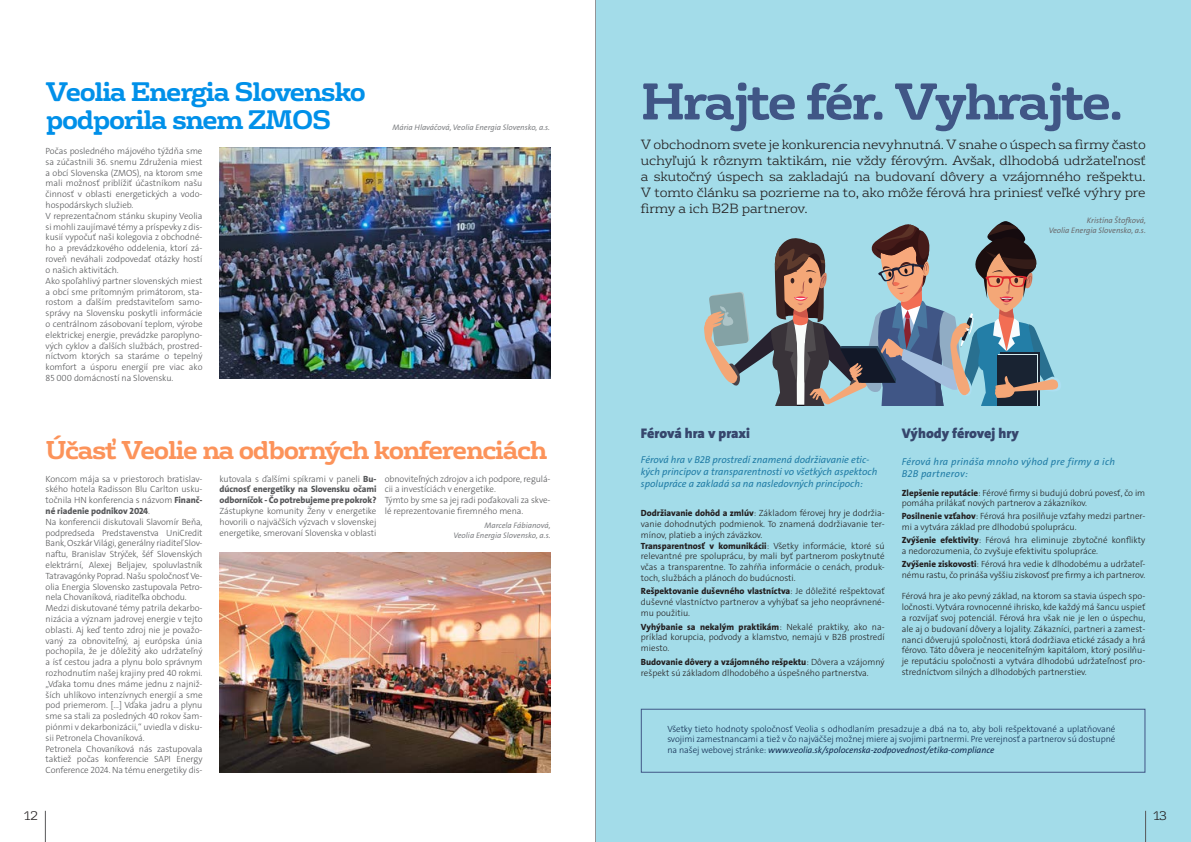
<style>
.page{position:relative;width:1191px;height:842px;background:#fff}
.page>*{position:absolute;margin:0;border:0;box-sizing:border-box;transform-origin:0 0}
.t1{font:700 50px "FS Rufus";letter-spacing:-.05em;color:#405686}
.t2{font:700 26px/28px "FS Rufus";letter-spacing:-.05em;color:#0090e9}
.t3{font:700 25px "FS Rufus";letter-spacing:-.05em;color:#fc935a}
.t4{font:14px "The Sans Veolia W9 Blk";color:#36466d}
.t5{font:300 13px/16px "FS Rufus";letter-spacing:-.01em;color:#231f20;text-align:justify}
.t6{font:300 12px "FS Rufus";color:#231f20}
.t7{font:10px/12px "The Sans Veolia W5 Pla It";color:#237ea7}
.t8{font:10px/12px "The Sans Veolia W5 Pla It";letter-spacing:.025em;color:#237ea7}
.t9{font:9px/10.8px "The Sans Veolia W3 Lig";letter-spacing:-.005em;color:#57585a}
.t10{font:9px/10.8px "The Sans Veolia W3 Lig";color:#231f20}
.t11{font:9px "The Sans Veolia W8 Ex Bld";color:#231f20}
.t12{font:9px/10.8px "The Sans Veolia W3 Lig";letter-spacing:-.005em;color:#132d52}
.t13{font:9px/10.8px "The Sans Veolia W8 Ex Bld";letter-spacing:-.01em;color:#57585a}
.t14{font:9px "The Sans Veolia W5 Pla It";letter-spacing:-.005em;color:#132d52}
.t15{font:8px/10px "The Sans Veolia W5 Pla It";color:#808285;text-align:right}
.t16{font:8px/9.6px "The Sans Veolia W5 Pla It";color:#6c6d70;text-align:right}
.s1{font-family:"The Sans Veolia W8 Ex Bld"}
.s2{font-family:"The Sans Veolia W3 Lig"}
</style>
<div class="page">
<div style="left:595px;top:0;width:596px;height:842px;background:#a3dce9"></div>
<svg style="left:704px;top:221px;width:355px;height:185px"></svg>
<img style="left:219px;top:147px;width:331px;height:232px">
<img style="left:219px;top:552px;width:331px;height:221px">
<div style="left:641px;top:709px;width:504px;height:64px;border:1px solid #405686"></div>
<hr style="left:45px;top:811px;width:1px;height:31px;background:#57585a">
<hr style="left:1145px;top:811px;width:1px;height:31px;background:#57585a">
<hr style="left:595px;top:0;width:1px;height:842px;background:#939598">
<h2 class="t2" style="left:46px;top:76px;width:321px">Veolia Energia Slovensko podporila snem ZMOS</h2>
<p class="t9" style="left:46px;top:146px;width:158px">Počas posledného májového týždňa sme sa zúčastnili 36. snemu Združenia miest a obcí Slovenska (ZMOS), na ktorom sme mali možnosť priblížiť účastníkom našu činnosť v oblasti energetických a vodo&shy;hospodárskych služieb.<br>V reprezentačnom stánku skupiny Veolia si mohli zaujímavé témy a príspevky z dis&shy;kusií vypočuť naši kolegovia z obchodné&shy;ho a prevádzkového oddelenia, ktorí zá&shy;roveň neváhali zodpovedať otázky hostí o našich aktivitách.<br>Ako spoľahlivý partner slovenských miest a obcí sme prítomným primátorom, sta&shy;rostom a ďalším predstaviteľom samo&shy;správy na Slovensku poskytli informácie o centrálnom zásobovaní teplom, výrobe elektrickej energie, prevádzke paroplyno&shy;vých cyklov a ďalších službách, prostred&shy;níctvom ktorých sa staráme o tepelný komfort a úsporu energií pre viac ako 85 000 domácností na Slovensku.</p>
<p class="t15" style="left:392px;top:122px;width:159px">Mária Hlaváčová, Veolia Energia Slovensko, a.s.</p>
<h3 class="t3" style="left:46px;top:429px;width:503px">Účasť Veolie na odborných konferenciách</h3>
<p class="t9" style="left:46px;top:473px;width:158px;text-align:justify">Koncom mája sa v priestoroch bratislav&shy;ského hotela Radisson Blu Carlton usku&shy;točnila HN konferencia s názvom <span class="s1">Finanč-</span></p>
<p class="t13" style="left:46px;top:505px;width:106px">né riadenie podnikov 2024<span class="s2">.</span></p>
<p class="t9" style="left:46px;top:516px;width:158px">Na konferencii diskutovali Slavomír Beňa, podpredseda Predstavenstva UniCredit Bank, Oszkár Világi, generálny riaditeľ Slov&shy;naftu, Branislav Strýček, šéf Slovenských elektrární, Alexej Beljajev, spoluvlastník Tatravagónky Poprad. Našu spoločnosť Ve&shy;olia Energia Slovensko zastupovala Petro&shy;nela Chovaníková, riaditeľka obchodu.<br>Medzi diskutované témy patrila dekarbo&shy;nizácia a význam jadrovej energie v tejto oblasti. Aj keď tento zdroj nie je považo&shy;vaný za obnoviteľný, aj európska únia pochopila, že je dôležitý ako udržateľný a ísť cestou jadra a plynu bolo správnym rozhodnutím našej krajiny pred 40 rokmi. „Vďaka tomu dnes máme jednu z najniž&shy;ších uhlíkovo intenzívnych energií a sme pod priemerom. [...] Vďaka jadru a plynu sme sa stali za posledných 40 rokov šam&shy;piónmi v dekarbonizácii,“ uviedla v disku&shy;sii Petronela Chovaníková.<br>Petronela Chovaníková nás zastupovala taktiež počas konferencie SAPI Energy Conference 2024. Na tému energetiky dis-</p>
<p class="t9" style="left:219px;top:473px;width:158px">kutovala s ďalšími spíkrami v paneli <span class="s1">Bu-</span></p>
<p class="t13" style="left:219px;top:484px;width:158px">dúcnosť energetiky na Slovensku očami odborníčok - Čo potrebujeme pre pokrok?</p>
<p class="t9" style="left:219px;top:505px;width:158px;text-align:justify">Zástupkyne komunity Ženy v energetike hovorili o najväčších výzvach v slovenskej energetike, smerovaní Slovenska v oblasti</p>
<p class="t9" style="left:385px;top:473px;width:167px">obnoviteľných zdrojov a ich podpore, regulá&shy;cii a investíciách v energetike.<br>Týmto by sme sa jej radi poďakovali za skve&shy;lé reprezentovanie firemného mena.</p>
<p class="t15" style="left:453px;top:520px;width:99px">Marcela Fábianová,<br>Veolia Energia Slovensko, a.s.</p>
<h1 class="t1" style="left:641px;top:58px;width:484px">Hrajte fér. Vyhrajte.</h1>
<p class="t5" style="left:641px;top:136px;width:506px">V obchodnom svete je konkurencia nevyhnutná. V snahe o úspech sa firmy často uchyľujú k rôznym taktikám, nie vždy férovým. Avšak, dlhodobá udržateľnosť a skutočný úspech sa zakladajú na budovaní dôvery a vzájomného rešpektu.<br>V tomto článku sa pozrieme na to, ako môže férová hra priniesť veľké výhry pre firmy a ich B2B partnerov.</p>
<p class="t16" style="left:1048px;top:216px;width:99px">Kristína Štofková,<br>Veolia Energia Slovensko, a.s.</p>
<h3 class="t4" style="left:641px;top:424px;width:111px">Férová hra v praxi</h3>
<h3 class="t4" style="left:902px;top:424px;width:118px">Výhody férovej hry</h3>
<p class="t7" style="left:641px;top:454px;width:238px">Férová hra v B2B prostredí znamená dodržiavanie etic&shy;kých princípov a transparentnosti vo všetkých aspektoch spolupráce a zakladá sa na nasledovných princípoch:</p>
<p class="t8" style="left:901px;top:455px;width:215px">Férová hra prináša mnoho výhod pre firmy a ich<br>B2B partnerov:</p>
<p class="t10" style="left:901px;top:487px;width:245px"><span class="s1">Zlepšenie reputácie</span>: Férové firmy si budujú dobrú povesť, čo im pomáha prilákať nových partnerov a zákazníkov.</p>
<p class="t10" style="left:901px;top:511px;width:245px"><span class="s1">Posilnenie vzťahov</span>: Férová hra posilňuje vzťahy medzi partner&shy;mi a vytvára základ pre dlhodobú spoluprácu.</p>
<p class="t10" style="left:901px;top:535px;width:245px"><span class="s1">Zvýšenie efektivity</span>: Férová hra eliminuje zbytočné konflikty a nedorozumenia, čo zvyšuje efektivitu spolupráce.</p>
<p class="t10" style="left:901px;top:559px;width:245px"><span class="s1">Zvýšenie ziskovosti</span>: Férová hra vedie k dlhodobému a udržateľ&shy;nému rastu, čo prináša vyššiu ziskovosť pre firmy a ich partnerov.</p>
<p class="t10" style="left:901px;top:591px;width:245px;text-align:justify">Férová hra je ako pevný základ, na ktorom sa stavia úspech spo&shy;ločnosti. Vytvára rovnocenné ihrisko, kde každý má šancu uspieť a rozvíjať svoj potenciál. Férová hra však nie je len o úspechu, ale aj o budovaní dôvery a lojality. Zákazníci, partneri a zamest&shy;nanci dôverujú spoločnosti, ktorá dodržiava etické zásady a hrá férovo. Táto dôvera je neoceniteľným kapitálom, ktorý posilňu&shy;je reputáciu spoločnosti a vytvára dlhodobú udržateľnosť pro&shy;stredníctvom silných a dlhodobých partnerstiev.</p>
<p class="t10" style="left:641px;top:508px;width:245px;text-align:justify"><span class="s1">Dodržiavanie dohôd a zmlúv</span>: Základom férovej hry je dodržia&shy;vanie dohodnutých podmienok. To znamená dodržiavanie ter&shy;mínov, platieb a iných záväzkov.</p>
<p class="t11" style="left:641px;top:540px;width:245px">Transparentnosť v komunikácii<span class="s2">: Všetky informácie, ktoré sú</span></p>
<p class="t10" style="left:641px;top:551px;width:245px;text-align:justify">relevantné pre spoluprácu, by mali byť partnerom poskytnuté včas a transparentne. To zahŕňa informácie o cenách, produk&shy;toch, službách a plánoch do budúcnosti.</p>
<p class="t11" style="left:641px;top:585px;width:245px">Rešpektovanie duševného vlastníctva<span class="s2">: Je dôležité rešpektovať</span></p>
<p class="t10" style="left:641px;top:596px;width:245px">duševné vlastníctvo partnerov a vyhýbať sa jeho neoprávnené&shy;mu použitiu.</p>
<p class="t11" style="left:641px;top:621px;width:245px">Vyhýbanie sa nekalým praktikám<span class="s2">: Nekalé praktiky, ako na-</span></p>
<p class="t10" style="left:641px;top:632px;width:245px">príklad korupcia, podvody a klamstvo, nemajú v B2B prostredí miesto.</p>
<p class="t11" style="left:641px;top:656px;width:245px">Budovanie dôvery a vzájomného rešpektu<span class="s2">: Dôvera a vzájomný</span></p>
<p class="t10" style="left:641px;top:667px;width:229px">rešpekt sú základom dlhodobého a úspešného partnerstva.</p>
<p class="t12" style="left:667px;top:723px;width:449px">Všetky tieto hodnoty spoločnosť Veolia s odhodlaním presadzuje a dbá na to, aby boli rešpektované a uplatňované svojimi zamestnancami a tiež v čo najväčšej možnej miere aj svojimi partnermi. Pre verejnosť a partnerov sú dostupné</p>
<p class="t14" style="left:667px;top:744px;width:328px"><span class="s2">na našej webovej stránke:</span> www.veolia.sk/spolocenska-zodpovednost/etika-compliance</p>
<h3 class="t6" style="left:24px;top:806px;width:16px">12</h3>
<h3 class="t6" style="left:1152px;top:806px;width:16px">13</h3>
</div>
